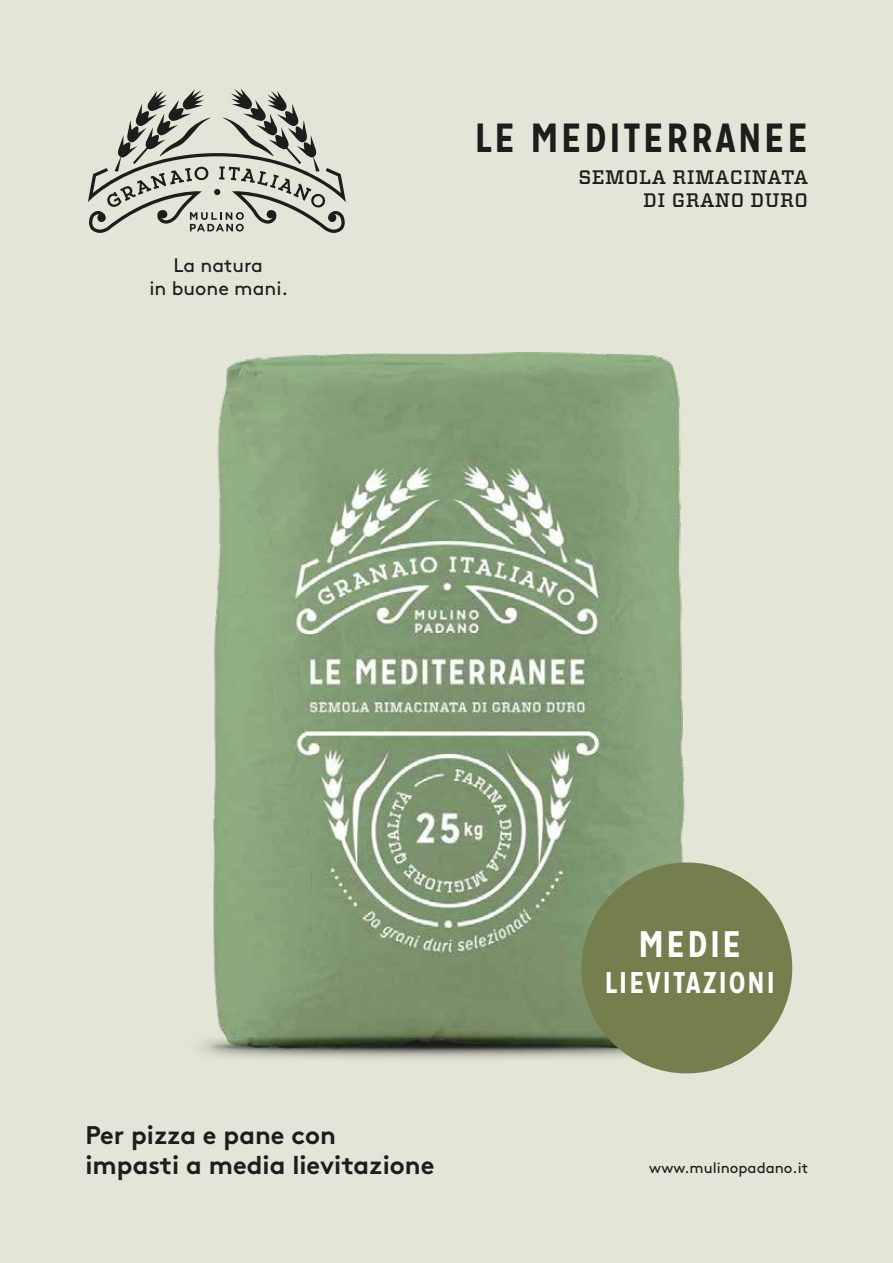
<style>
.page{position:relative;width:893px;height:1263px;background:#e3e6d6}
.page>*{position:absolute;margin:0;border:0;box-sizing:border-box;transform-origin:0 0}
.t1{font:700 40.65px "Mission Gothic";letter-spacing:.05em;color:#1d1d1b}
.t2{font:700 36.9px "Mission Gothic";letter-spacing:.05em;color:#fff}
.t3{font:700 30px "Mission Gothic";letter-spacing:.05em;color:#fff}
.t4{font:700 25.5px/30.6px "Brown";color:#1d1d1b}
.t5{font:500 19.5px/23.4px "Vitesse";letter-spacing:.025em;color:#1d1d1b;text-align:right}
.t6{font:19.5px/23.4px "Brown";color:#1d1d1b;text-align:center}
.t7{font:15px "Brown";color:#1d1d1b}
</style>
<div class="page">
<img style="left:202px;top:353px;width:483px;height:706px">
<svg style="left:571px;top:852px;width:222px;height:222px;background:#859066"></svg>
<svg style="left:88px;top:88px;width:258px;height:145px"></svg>
<p class="t6" style="left:149px;top:251px;width:140px">La natura<br>in buone mani.</p>
<h1 class="t1" style="left:474px;top:112px;width:335px">LE MEDITERRANEE</h1>
<p class="t5" style="left:578px;top:165px;width:231px">SEMOLA RIMACINATA<br>DI GRANO DURO</p>
<p class="t4" style="left:85px;top:1117px;width:350px">Per pizza e pane con impasti a media lievitazione</p>
<h2 class="t2" style="left:638px;top:921px;width:105px">MEDIE</h2>
<p class="t3" style="left:604px;top:964px;width:172px">LIEVITAZIONI</p>
<p class="t7" style="left:649px;top:1156px;width:160px">www.mulinopadano.it</p>
</div>
